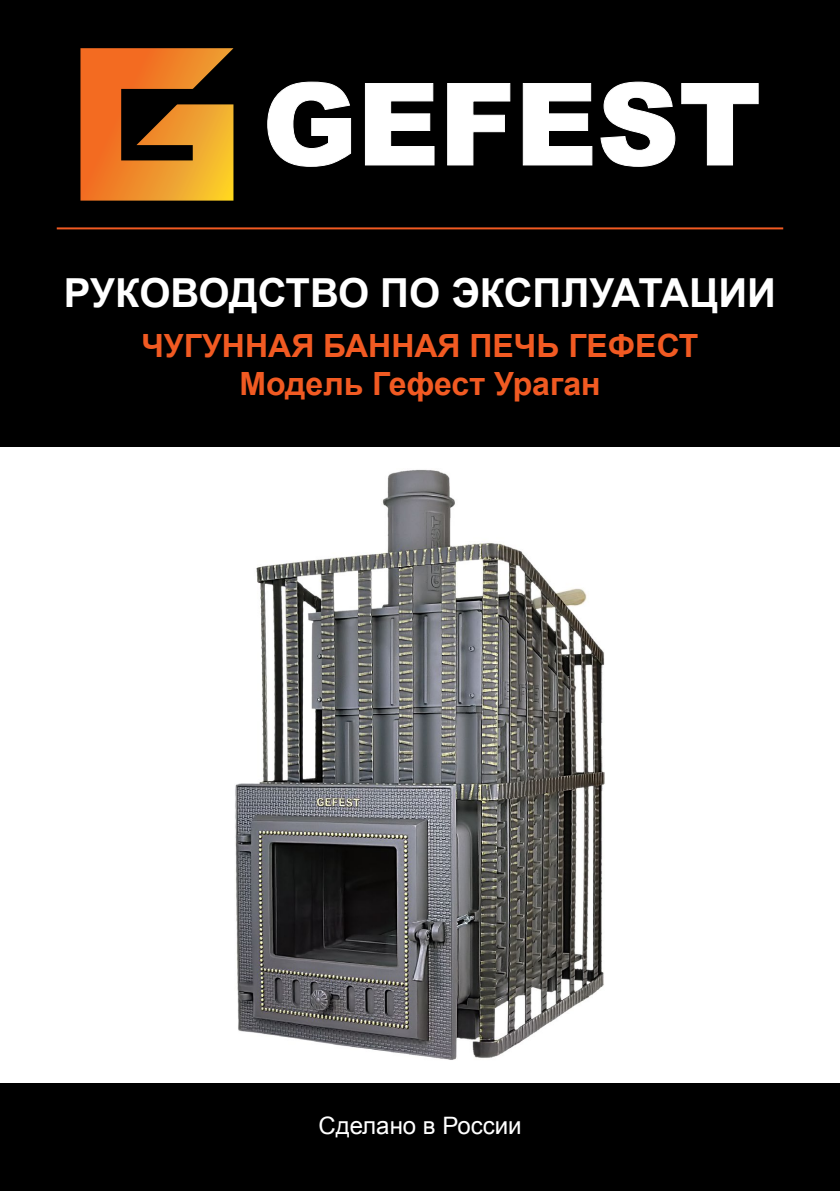
<style>
.page{position:relative;width:840px;height:1191px;background:#fff}
.page>*{position:absolute;margin:0;border:0;box-sizing:border-box;transform-origin:0 0}
.t1{font:700 40px "Arial";color:#fff}
.t2{font:700 32px/38.4px "Arial";color:#f15a22;text-align:center}
.t3{font:24px "Arial";color:#fff}
</style>
<div class="page">
<div style="left:0;top:0;width:839px;height:446px;background:#000"></div>
<div style="left:0;top:1083px;width:839px;height:108px;background:#000"></div>
<img style="left:235px;top:469px;width:369px;height:591px">
<svg style="left:80px;top:48px;width:153px;height:153px"></svg>
<svg style="left:267px;top:81px;width:84px;height:86px"></svg>
<svg style="left:364px;top:83px;width:70px;height:83px"></svg>
<svg style="left:447px;top:83px;width:63px;height:83px"></svg>
<svg style="left:522px;top:83px;width:70px;height:83px"></svg>
<svg style="left:600px;top:81px;width:158px;height:86px"></svg>
<hr style="left:57px;top:227px;width:725px;height:2px;background:#f15a22">
<p class="t1" style="left:64px;top:266px;width:713px">РУКОВОДСТВО ПО ЭКСПЛУАТАЦИИ</p>
<p class="t2" style="left:141px;top:327px;width:558px">ЧУГУННАЯ БАННАЯ ПЕЧЬ ГЕФЕСТ<br>Модель Гефест Ураган</p>
<p class="t3" style="left:318px;top:1110px;width:205px">Сделано в России</p>
</div>
